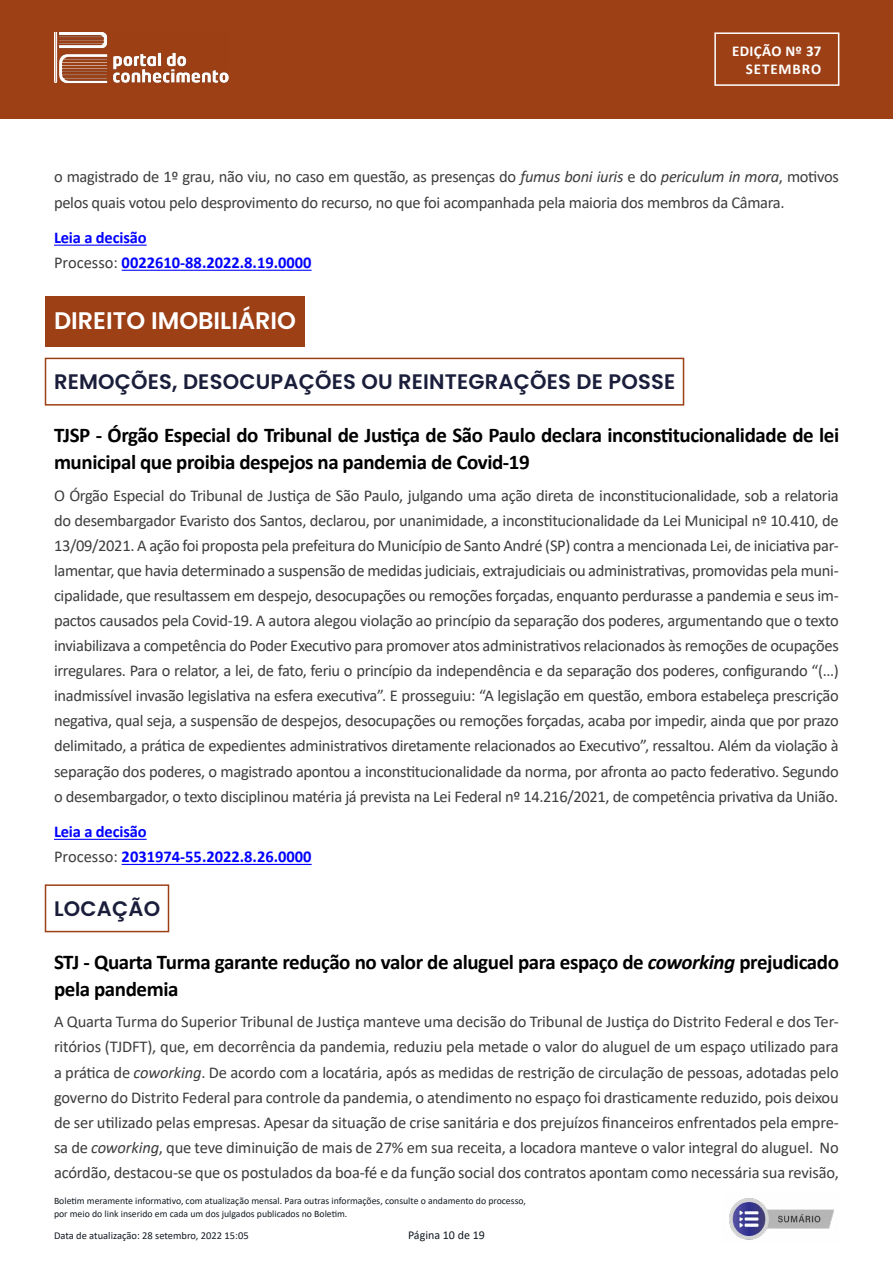
<style>
.page{position:relative;width:893px;height:1263px;background:#fff}
.page>*{position:absolute;margin:0;border:0;box-sizing:border-box;transform-origin:0 0}
.t1{font:600 24px "Poppins";color:#fff}
.t2{font:700 21px/27.3px "Calibri";letter-spacing:-.02em;color:#000}
.t3{font:600 21px "Poppins";letter-spacing:.01em;color:#1a1e3b}
.t4{font:16.5px/25px "Calibri";letter-spacing:-.02em;color:#3d3d3d;text-align:justify}
.t5{font:700 16.5px/25px "Calibri";color:#00f}
.t6{font:700 15px/18px "Calibri";letter-spacing:.035em;color:#fff;text-align:right}
.t7{font:12px "Calibri";color:#131a22}
.t8{font:10.5px "Calibri";color:#131a22}
.t9{font:9.75px/12.3px "Calibri";color:#131a22}
.s1{font-style:italic}
.s2{font-weight:400;color:#3d3d3d}
</style>
<div class="page">
<div style="left:0;top:0;width:893px;height:118px;background:#9e4016"></div>
<img style="left:55px;top:33px;width:173px;height:51px">
<div style="left:714px;top:32px;width:125px;height:54px;border:2px solid #fff"></div>
<hr style="left:54px;top:245px;width:93px;height:1px;background:#00f">
<hr style="left:122px;top:270px;width:190px;height:1px;background:#00f">
<div style="left:45px;top:296px;width:260px;height:50px;background:#9e4016"></div>
<div style="left:45px;top:358px;width:639px;height:48px;border:2px solid #9e4016"></div>
<hr style="left:54px;top:839px;width:93px;height:1px;background:#00f">
<hr style="left:122px;top:864px;width:190px;height:1px;background:#00f">
<div style="left:45px;top:884px;width:124px;height:48px;border:2px solid #9e4016"></div>
<img style="left:729px;top:1198px;width:105px;height:42px">
<p class="t6" style="left:732px;top:42px;width:91px">EDIÇÃO Nº 37<br>SETEMBRO</p>
<p class="t4" style="left:54px;top:164px;width:786px">o magistrado de 1º grau, não viu, no caso em questão, as presenças do <span class="s1">fumus boni iuris</span> e do <span class="s1">periculum in mora</span>, motivos pelos quais votou pelo desprovimento do recurso, no que foi acompanhada pela maioria dos membros da Câmara.</p>
<p class="t5" style="left:54px;top:225px;width:259px">Leia a decisão<br><span class="s2">Processo:</span> 0022610-88.2022.8.19.0000</p>
<h1 class="t1" style="left:54px;top:307px;width:244px">DIREITO IMOBILIÁRIO</h1>
<p class="t3" style="left:54px;top:369px;width:623px">REMOÇÕES, DESOCUPAÇÕES OU REINTEGRAÇÕES DE POSSE</p>
<p class="t2" style="left:54px;top:421px;width:787px">TJSP - Órgão Especial do Tribunal de Justiça de São Paulo declara inconstitucionalidade de lei municipal que proibia despejos na pandemia de Covid-19</p>
<p class="t4" style="left:54px;top:482px;width:786px">O Órgão Especial do Tribunal de Justiça de São Paulo, julgando uma ação direta de inconstitucionalidade, sob a relatoria do desembargador Evaristo dos Santos, declarou, por unanimidade, a inconstitucionalidade da Lei Municipal nº 10.410, de 13/09/2021. A ação foi proposta pela prefeitura do Município de Santo André (SP) contra a mencionada Lei, de iniciativa par&shy;lamentar, que havia determinado a suspensão de medidas judiciais, extrajudiciais ou administrativas, promovidas pela muni&shy;cipalidade, que resultassem em despejo, desocupações ou remoções forçadas, enquanto perdurasse a pandemia e seus im&shy;pactos causados pela Covid-19. A autora alegou violação ao princípio da separação dos poderes, argumentando que o texto inviabilizava a competência do Poder Executivo para promover atos administrativos relacionados às remoções de ocupações irregulares. Para o relator, a lei, de fato, feriu o princípio da independência e da separação dos poderes, configurando “(…) inadmissível invasão legislativa na esfera executiva”. E prosseguiu: “A legislação em questão, embora estabeleça prescrição negativa, qual seja, a suspensão de despejos, desocupações ou remoções forçadas, acaba por impedir, ainda que por prazo delimitado, a prática de expedientes administrativos diretamente relacionados ao Executivo”, ressaltou. Além da violação à separação dos poderes, o magistrado apontou a inconstitucionalidade da norma, por afronta ao pacto federativo. Segundo o desembargador, o texto disciplinou matéria já prevista na Lei Federal nº 14.216/2021, de competência privativa da União.</p>
<p class="t5" style="left:54px;top:819px;width:259px">Leia a decisão<br><span class="s2">Processo:</span> 2031974-55.2022.8.26.0000</p>
<p class="t3" style="left:54px;top:896px;width:108px">LOCAÇÃO</p>
<p class="t2" style="left:54px;top:948px;width:786px">STJ - Quarta Turma garante redução no valor de aluguel para espaço de <span class="s1">coworking</span> prejudicado pela pandemia</p>
<p class="t4" style="left:54px;top:1009px;width:786px">A Quarta Turma do Superior Tribunal de Justiça manteve uma decisão do Tribunal de Justiça do Distrito Federal e dos Ter&shy;ritórios (TJDFT), que, em decorrência da pandemia, reduziu pela metade o valor do aluguel de um espaço utilizado para a prática de <span class="s1">coworking</span>. De acordo com a locatária, após as medidas de restrição de circulação de pessoas, adotadas pelo governo do Distrito Federal para controle da pandemia, o atendimento no espaço foi drasticamente reduzido, pois deixou de ser utilizado pelas empresas. Apesar da situação de crise sanitária e dos prejuízos financeiros enfrentados pela empre&shy;sa de <span class="s1">coworking</span>, que teve diminuição de mais de 27% em sua receita, a locadora manteve o valor integral do aluguel. No acórdão, destacou-se que os postulados da boa-fé e da função social dos contratos apontam como necessária sua revisão,</p>
<p class="t9" style="left:54px;top:1195px;width:473px">Boletim meramente informativo, com atualização mensal. Para outras informações, consulte o andamento do processo, por meio do link inserido em cada um dos julgados publicados no Boletim.</p>
<p class="t8" style="left:54px;top:1229px;width:196px">Data de atualização: 28 setembro, 2022 15:05</p>
<p class="t7" style="left:408px;top:1227px;width:78px">Página 10 de 19</p>
</div>
